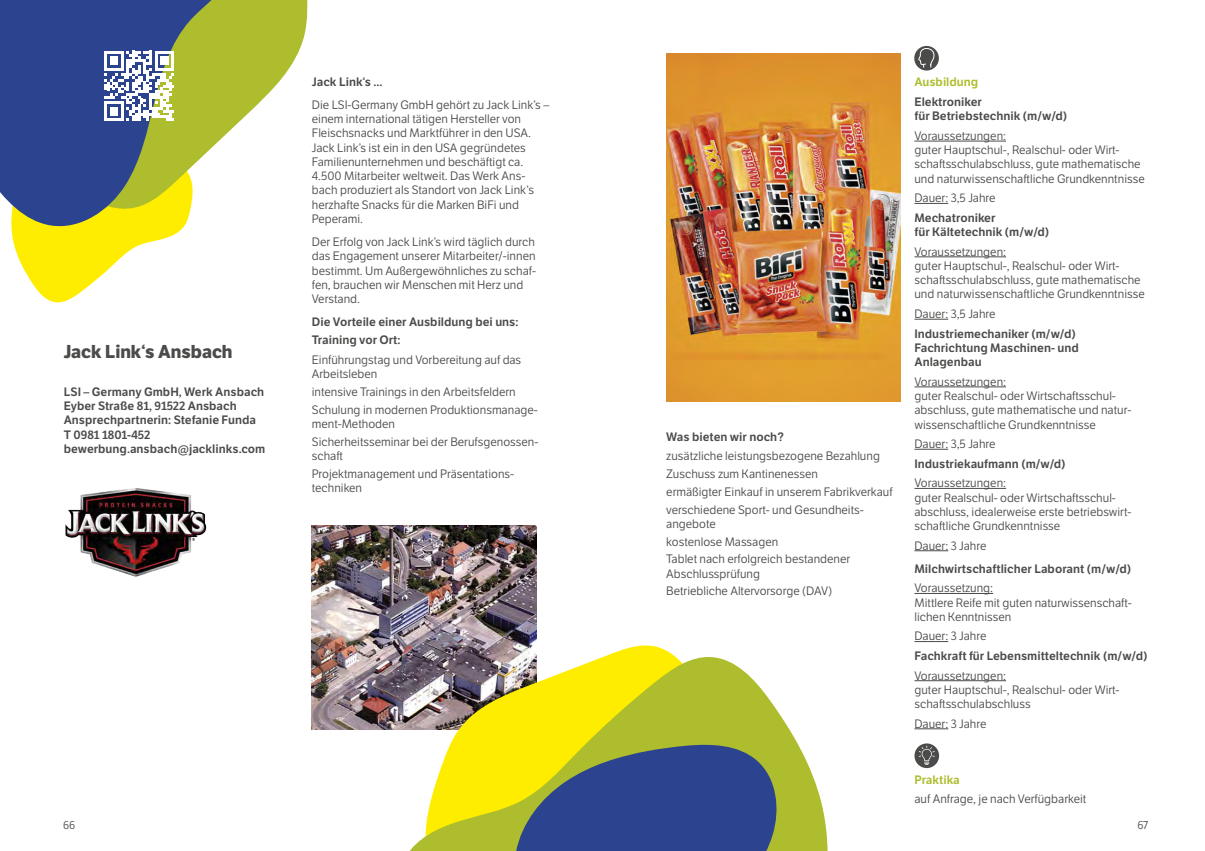
<style>
.page{position:relative;width:1205px;height:851px;background:#fff}
.page>*{position:absolute;margin:0;border:0;box-sizing:border-box;transform-origin:0 0}
.t1{font:700 18.12px "LFT Etica";color:#4b4b4a}
.t2{font:11.88px/14.2px "LFT Etica";color:#4b4b4a}
.t3{font:11.88px/14.2px "LFT Etica SB";color:#4b4b4a}
.t4{font:11.88px "LFT Etica SB";color:#aebd2d}
.t5{font:11.25px "LFT Etica";color:#4b4b4a}
</style>
<div class="page">
<img style="left:65px;top:488px;width:142px;height:89px">
<img style="left:312px;top:525px;width:224px;height:204px">
<svg style="left:241px;top:0;width:67px;height:120px;fill:#aebd2d"></svg>
<svg style="left:0;top:0;width:241px;height:202px;background:#78897d"></svg>
<svg style="left:9px;top:51px;width:186px;height:252px"></svg>
<img style="left:666px;top:53px;width:234px;height:348px">
<hr style="left:914px;top:141px;width:92px;height:1px;background:#4b4b4a">
<hr style="left:914px;top:203px;width:34px;height:1px;background:#4b4b4a">
<hr style="left:914px;top:256px;width:92px;height:1px;background:#4b4b4a">
<hr style="left:914px;top:319px;width:34px;height:1px;background:#4b4b4a">
<hr style="left:914px;top:386px;width:92px;height:1px;background:#4b4b4a">
<hr style="left:914px;top:449px;width:34px;height:1px;background:#4b4b4a">
<hr style="left:914px;top:488px;width:92px;height:1px;background:#4b4b4a">
<hr style="left:914px;top:550px;width:34px;height:1px;background:#4b4b4a">
<hr style="left:914px;top:593px;width:79px;height:1px;background:#4b4b4a">
<hr style="left:914px;top:641px;width:34px;height:1px;background:#4b4b4a">
<hr style="left:914px;top:680px;width:92px;height:1px;background:#4b4b4a">
<hr style="left:914px;top:728px;width:34px;height:1px;background:#4b4b4a">
<svg style="left:914px;top:46px;width:25px;height:25px"></svg>
<svg style="left:918px;top:48px;width:17px;height:20px"></svg>
<div style="left:914px;top:743px;width:25px;height:25px;background:#4b4b4a;border-radius:50%"></div>
<svg style="left:919px;top:745px;width:16px;height:19px"></svg>
<svg style="left:416px;top:644px;width:259px;height:12px"></svg>
<svg style="left:385px;top:656px;width:443px;height:194px"></svg>
<svg style="left:475px;top:743px;width:305px;height:107px;background:#637368"></svg>
<h1 class="t1" style="left:64px;top:341px;width:170px">Jack Link‘s Ansbach</h1>
<p class="t3" style="left:64px;top:384px;width:203px">LSI – Germany GmbH, Werk Ansbach<br>Eyber Straße 81, 91522 Ansbach<br>Ansprechpartnerin: Stefanie Funda<br>T 0981 1801-452 bewerbung.ansbach@jacklinks.com</p>
<p class="t3" style="left:312px;top:75px;width:72px">Jack Link‘s ...</p>
<p class="t2" style="left:312px;top:98px;width:239px">Die LSI-Germany GmbH gehört zu Jack Link’s – einem international tätigen Hersteller von Fleischsnacks und Marktführer in den USA.<br>Jack Link’s ist ein in den USA gegründetes Familienunternehmen und beschäftigt ca.<br>4.500 Mitarbeiter weltweit. Das Werk Ans&shy;bach produziert als Standort von Jack Link‘s herzhafte Snacks für die Marken BiFi und Peperami.</p>
<p class="t2" style="left:312px;top:235px;width:226px">Der Erfolg von Jack Link’s wird täglich durch das Engagement unserer Mitarbeiter/-innen bestimmt. Um Außergewöhnliches zu schaf&shy;fen, brauchen wir Menschen mit Herz und Verstand.</p>
<p class="t3" style="left:312px;top:313px;width:208px;line-height:17.8px">Die Vorteile einer Ausbildung bei uns:<br>Training vor Ort:</p>
<p class="t2" style="left:312px;top:352px;width:211px">Einführungstag und Vorbereitung auf das<br>Arbeitsleben</p>
<p class="t2" style="left:312px;top:383px;width:228px;line-height:17.8px">intensive Trainings in den Arbeitsfeldern<br>Schulung in modernen Produktionsmanage-</p>
<p class="t2" style="left:312px;top:415px;width:228px;line-height:17.8px">ment-Methoden<br>Sicherheitsseminar bei der Berufsgenossen-</p>
<p class="t2" style="left:312px;top:447px;width:204px;line-height:17.8px">schaft<br>Projektmanagement und Präsentations-</p>
<p class="t2" style="left:312px;top:481px;width:52px">techniken</p>
<p class="t5" style="left:63px;top:818px;width:14px">66</p>
<p class="t3" style="left:666px;top:429px;width:119px">Was bieten wir noch?</p>
<p class="t2" style="left:666px;top:447px;width:228px;line-height:17.8px">zusätzliche leistungsbezogene Bezahlung Zuschuss zum Kantinenessen<br>ermäßigter Einkauf in unserem Fabrikverkauf verschiedene Sport- und Gesundheits-</p>
<p class="t2" style="left:666px;top:515px;width:185px;line-height:17.8px">angebote<br>kostenlose Massagen<br>Tablet nach erfolgreich bestandener</p>
<p class="t2" style="left:666px;top:565px;width:168px;line-height:17.8px">Abschlussprüfung<br>Betriebliche Altervorsorge (DAV)</p>
<p class="t4" style="left:914px;top:75px;width:65px">Ausbildung</p>
<p class="t3" style="left:914px;top:95px;width:154px">Elektroniker<br>für Betriebstechnik (m/w/d)</p>
<p class="t2" style="left:914px;top:129px;width:232px">Voraussetzungen:<br>guter Hauptschul-, Realschul- oder Wirt&shy;schaftsschulabschluss, gute mathematische und naturwissenschaftliche Grundkenntnisse</p>
<p class="t2" style="left:914px;top:191px;width:83px">Dauer: 3,5 Jahre</p>
<p class="t3" style="left:914px;top:211px;width:136px">Mechatroniker<br>für Kältetechnik (m/w/d)</p>
<p class="t2" style="left:914px;top:245px;width:232px">Voraussetzungen:<br>guter Hauptschul-, Realschul- oder Wirt&shy;schaftsschulabschluss, gute mathematische und naturwissenschaftliche Grundkenntnisse</p>
<p class="t2" style="left:914px;top:307px;width:83px">Dauer: 3,5 Jahre</p>
<p class="t3" style="left:914px;top:326px;width:166px">Industriemechaniker (m/w/d)<br>Fachrichtung Maschinen- und<br>Anlagenbau</p>
<p class="t2" style="left:914px;top:374px;width:218px">Voraussetzungen:<br>guter Realschul- oder Wirtschaftsschul&shy;abschluss, gute mathematische und natur&shy;wissenschaftliche Grundkenntnisse</p>
<p class="t2" style="left:914px;top:437px;width:83px">Dauer: 3,5 Jahre</p>
<p class="t3" style="left:914px;top:456px;width:153px">Industriekaufmann (m/w/d)</p>
<p class="t2" style="left:914px;top:476px;width:218px">Voraussetzungen:<br>guter Realschul- oder Wirtschaftsschul&shy;abschluss, idealerweise erste betriebswirt&shy;schaftliche Grundkenntnisse</p>
<p class="t2" style="left:914px;top:538px;width:73px">Dauer: 3 Jahre</p>
<p class="t3" style="left:914px;top:561px;width:218px">Milchwirtschaftlicher Laborant (m/w/d)</p>
<p class="t2" style="left:914px;top:581px;width:219px">Voraussetzung:<br>Mittlere Reife mit guten naturwissenschaft&shy;lichen Kenntnissen</p>
<p class="t2" style="left:914px;top:629px;width:73px">Dauer: 3 Jahre</p>
<p class="t3" style="left:914px;top:648px;width:234px">Fachkraft für Lebensmitteltechnik (m/w/d)</p>
<p class="t2" style="left:914px;top:668px;width:207px">Voraussetzungen:<br>guter Hauptschul-, Realschul- oder Wirt&shy;schaftsschulabschluss</p>
<p class="t2" style="left:914px;top:716px;width:73px">Dauer: 3 Jahre</p>
<p class="t4" style="left:914px;top:772px;width:47px">Praktika</p>
<p class="t2" style="left:914px;top:792px;width:173px">auf Anfrage, je nach Verfügbarkeit</p>
<p class="t5" style="left:1137px;top:818px;width:12px">67</p>
</div>
